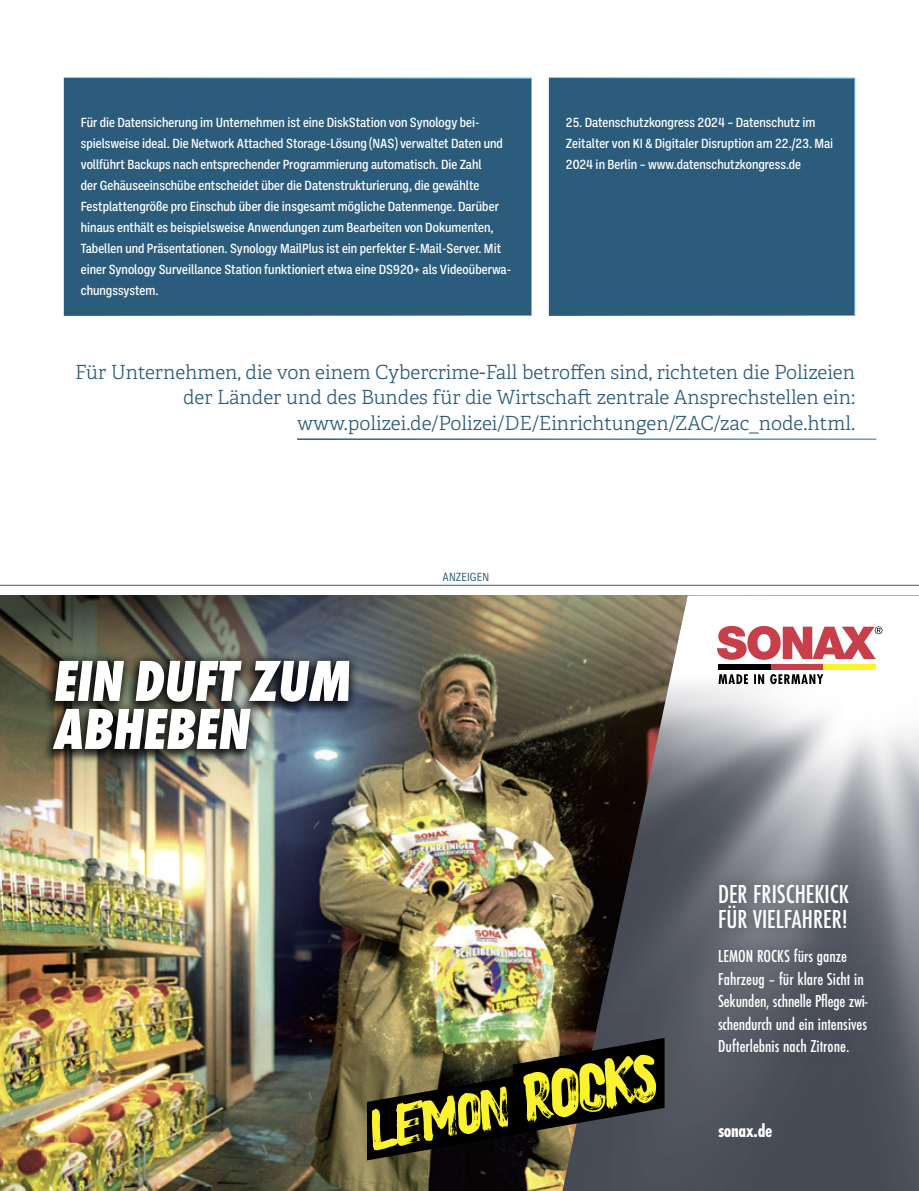
<style>
.page{position:relative;width:919px;height:1191px;background:#fff}
.page>*{position:absolute;margin:0;border:0;box-sizing:border-box;transform-origin:0 0}
.t1{font:italic 700 expanded 60px/48px "Futura Con";letter-spacing:-.005em;color:#fff;scale:.95 1}
.t2{font:500 27px/25.5px "Futura Con";letter-spacing:-.005em;color:#fff}
.t3{font:300 19.5px/25.5px "Adelle";color:#2c5c7b;text-align:right}
.t4{font:700 19.5px "Futura Con";letter-spacing:-.015em;color:#fff}
.t5{font:500 18px/22.5px "Futura Con";color:#fff}
.t6{font:500 13.5px/21px "Ballinger Condensed";color:#fff}
.t7{font:12px "Ballinger Condensed";color:#2c5c7b}
</style>
<div class="page">
<div style="left:64px;top:78px;width:467px;height:238px;background:#2c5c7b"></div>
<div style="left:549px;top:78px;width:306px;height:238px;background:#2c5c7b"></div>
<img style="left:0;top:864px;width:562px;height:327px">
<img style="left:0;top:595px;width:562px;height:269px">
<img style="left:562px;top:595px;width:356px;height:596px">
<div style="left:718px;top:664px;width:52px;height:5px;background:#000"></div>
<div style="left:770px;top:664px;width:53px;height:5px;background:#c73f4a"></div>
<div style="left:823px;top:664px;width:52px;height:5px;background:#fbf230"></div>
<svg style="left:717px;top:626px;width:165px;height:34px"></svg>
<svg style="left:718px;top:674px;width:105px;height:10px"></svg>
<img style="left:343px;top:652px;width:209px;height:172px">
<div style="left:705px;top:872px;width:174px;height:193px;background:#464a55;opacity:.75"></div>
<svg style="left:367px;top:1037px;width:297px;height:123px;background:#5d5929"></svg>
<div style="left:41px;top:657px;width:314px;height:106px;background:#000;opacity:.74"></div>
<div style="left:42px;top:649px;width:318px;height:111px;background:#000;opacity:.8"></div>
<hr style="left:0;top:585px;width:918px;height:1px;background:#2c5c7b">
<p class="t6" style="left:81px;top:112px;width:432px">Für die Datensicherung im Unternehmen ist eine DiskStation von Synology bei&shy;spielsweise ideal. Die Network Attached Storage-Lösung (NAS) verwaltet Daten und vollführt Backups nach entsprechender Programmierung automatisch. Die Zahl<br>der Gehäuseeinschübe entscheidet über die Datenstrukturierung, die gewählte Festplattengröße pro Einschub über die insgesamt mögliche Datenmenge. Darüber hinaus enthält es beispielsweise Anwendungen zum Bearbeiten von Dokumenten, Tabellen und Präsentationen. Synology MailPlus ist ein perfekter E-Mail-Server. Mit einer Synology Surveillance Station funktioniert etwa eine DS920+ als Videoüberwa&shy;chungssystem.</p>
<p class="t6" style="left:566px;top:112px;width:269px">25. Datenschutzkongress 2024 – Datenschutz im<br>Zeitalter von KI &amp; Digitaler Disruption am 22./23. Mai<br>2024 in Berlin – www.datenschutzkongress.de</p>
<h3 class="t3" style="left:75px;top:359px;width:781px">Für Unternehmen, die von einem Cybercrime-Fall betroffen sind, richteten die Polizeien der Länder und des Bundes für die Wirtschaft zentrale Ansprechstellen ein: www.polizei.de/Polizei/DE/Einrichtungen/ZAC/zac_node.html.</h3>
<h1 class="t1" style="left:54px;top:653px;width:315px">EIN DUFT ZUM<br>ABHEBEN</h1>
<p class="t7" style="left:442px;top:570px;width:48px">ANZEIGEN</p>
<h2 class="t2" style="left:718px;top:880px;width:132px">DER FRISCHEKICK<br>FÜR VIELFAHRER!</h2>
<h3 class="t5" style="left:718px;top:944px;width:151px">LEMON ROCKS fürs ganze<br>Fahrzeug – für klare Sicht in<br>Sekunden, schnelle Pflege zwi&shy;schendurch und ein intensives<br>Dufterlebnis nach Zitrone.</h3>
<h3 class="t4" style="left:718px;top:1117px;width:56px">sonax.de</h3>
</div>
